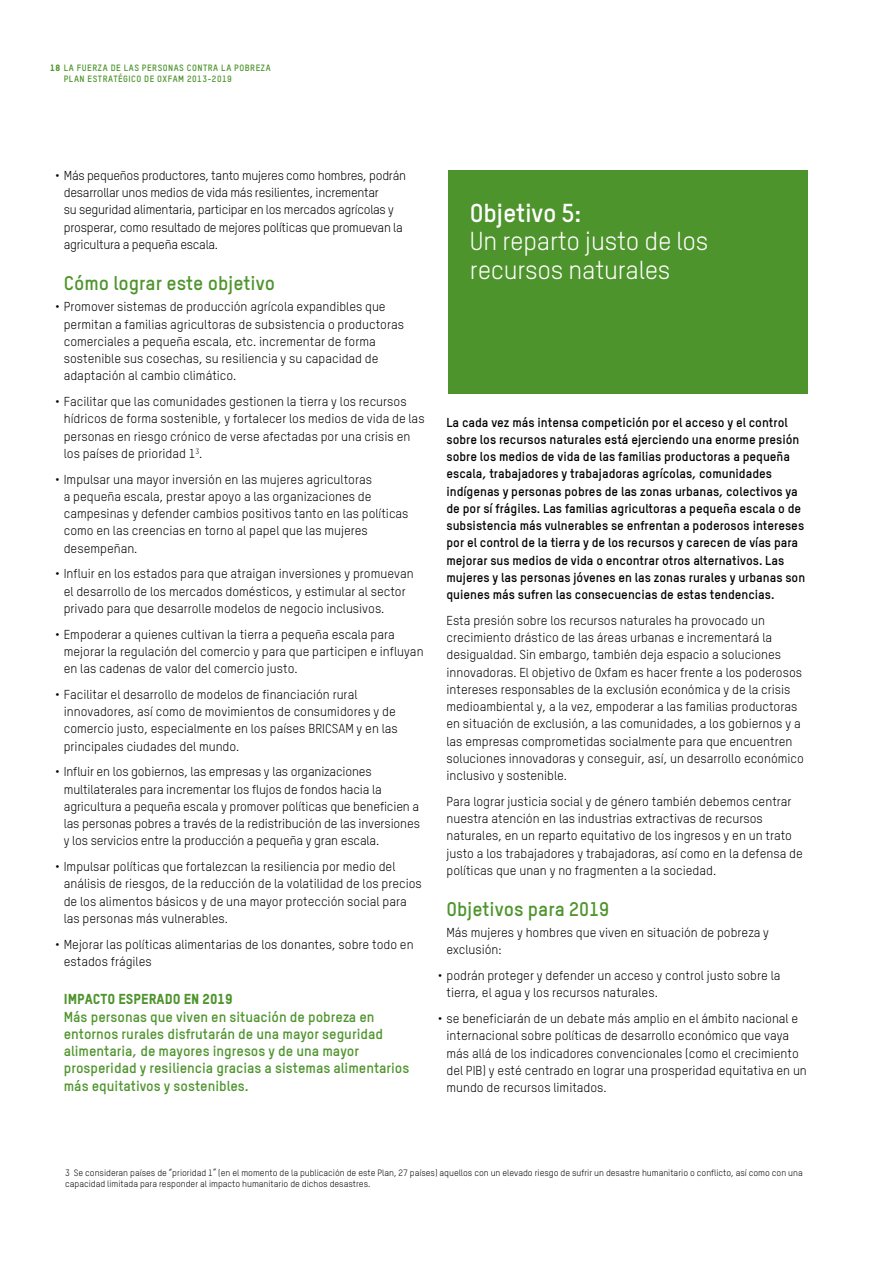
<style>
.page{position:relative;width:893px;height:1263px;background:#fff}
.page>*{position:absolute;margin:0;border:0;box-sizing:border-box;transform-origin:0 0}
.t1{font:25.5px/28.5px "Oxfam TSTARPRO";letter-spacing:-.01em;color:#fff}
.t2{font:700 25.5px "Oxfam TSTARPRO";letter-spacing:-.01em;color:#fff}
.t3{font:700 19.5px "Oxfam TSTARPRO";color:#4e942c}
.t4{font:700 14.25px/17.2px "Oxfam TSTARPRO";color:#4e942c}
.t5{font:14.25px "Oxfam TSTARPRO Headline";color:#4e942c}
.t6{font:12.75px/17.2px "Oxfam TSTARPRO";color:#000}
.t7{font:700 12.75px/17.2px "Oxfam TSTARPRO";color:#000}
.t8{font:12.75px/17.2px "Oxfam TSTARPRO";letter-spacing:-.02em;color:#000}
.t9{font:9px/10.5px "Oxfam TSTARPRO";color:#000}
.t10{font:700 9px/10.8px "Oxfam TSTARPRO";letter-spacing:.05em;color:#4e942c}
.s1{font-family:"Oxfam TSTARPRO Headline";font-weight:400}
</style>
<div class="page">
<div style="left:448px;top:170px;width:360px;height:224px;background:#4e942c"></div>
<p class="t10" style="left:64px;top:62px;width:209px;text-indent:-14px"><span class="s1">18</span> LA FUERZA DE LAS PERSONAS CONTRA LA POBREZA<br>PLAN ESTRATÉGICO DE OXFAM 2013-2019</p>
<p class="t8" style="left:64px;top:167px;width:344px;text-indent:-9px">• Más pequeños productores, tanto mujeres como hombres, podrán desarrollar unos medios de vida más resilientes, incrementar<br>su seguridad alimentaria, participar en los mercados agrícolas y prosperar, como resultado de mejores políticas que promuevan la agricultura a pequeña escala.</p>
<h2 class="t3" style="left:64px;top:270px;width:213px">Cómo lograr este objetivo</h2>
<p class="t6" style="left:64px;top:298px;width:342px;text-indent:-9px">• Promover sistemas de producción agrícola expandibles que permitan a familias agricultoras de subsistencia o productoras comerciales a pequeña escala, etc. incrementar de forma sostenible sus cosechas, su resiliencia y su capacidad de adaptación al cambio climático.</p>
<p class="t6" style="left:64px;top:393px;width:362px;text-indent:-9px">• Facilitar que las comunidades gestionen la tierra y los recursos hídricos de forma sostenible, y fortalecer los medios de vida de las personas en riesgo crónico de verse afectadas por una crisis en los países de prioridad 1<sup>3</sup>.</p>
<p class="t6" style="left:64px;top:470px;width:346px;text-indent:-9px">• Impulsar una mayor inversión en las mujeres agricultoras<br>a pequeña escala, prestar apoyo a las organizaciones de campesinas y defender cambios positivos tanto en las políticas como en las creencias en torno al papel que las mujeres desempeñan.</p>
<p class="t6" style="left:64px;top:565px;width:351px;text-indent:-9px">• Influir en los estados para que atraigan inversiones y promuevan el desarrollo de los mercados domésticos, y estimular al sector privado para que desarrolle modelos de negocio inclusivos.</p>
<p class="t6" style="left:64px;top:625px;width:361px;text-indent:-9px">• Empoderar a quienes cultivan la tierra a pequeña escala para mejorar la regulación del comercio y para que participen e influyan en las cadenas de valor del comercio justo.</p>
<p class="t6" style="left:64px;top:685px;width:336px;text-indent:-9px">• Facilitar el desarrollo de modelos de financiación rural innovadores, así como de movimientos de consumidores y de comercio justo, especialmente en los países BRICSAM y en las principales ciudades del mundo.</p>
<p class="t6" style="left:64px;top:763px;width:358px;text-indent:-9px">• Influir en los gobiernos, las empresas y las organizaciones multilaterales para incrementar los flujos de fondos hacia la agricultura a pequeña escala y promover políticas que beneficien a las personas pobres a través de la redistribución de las inversiones y los servicios entre la producción a pequeña y gran escala.</p>
<p class="t6" style="left:64px;top:858px;width:360px;text-indent:-9px">• Impulsar políticas que fortalezcan la resiliencia por medio del análisis de riesgos, de la reducción de la volatilidad de los precios de los alimentos básicos y de una mayor protección social para las personas más vulnerables.</p>
<p class="t6" style="left:64px;top:935px;width:351px;text-indent:-9px">• Mejorar las políticas alimentarias de los donantes, sobre todo en estados frágiles</p>
<p class="t5" style="left:64px;top:990px;width:170px">IMPACTO ESPERADO EN 2019</p>
<p class="t4" style="left:64px;top:1007px;width:347px">Más personas que viven en situación de pobreza en entornos rurales disfrutarán de una mayor seguridad alimentaria, de mayores ingresos y de una mayor prosperidad y resiliencia gracias a sistemas alimentarios más equitativos y sostenibles.</p>
<h1 class="t2" style="left:470px;top:197px;width:113px">Objetivo 5:</h1>
<h1 class="t1" style="left:470px;top:227px;width:240px">Un reparto justo de los recursos naturales</h1>
<p class="t7" style="left:446px;top:413px;width:360px">La cada vez más intensa competición por el acceso y el control sobre los recursos naturales está ejerciendo una enorme presión sobre los medios de vida de las familias productoras a pequeña escala, trabajadores y trabajadoras agrícolas, comunidades indígenas y personas pobres de las zonas urbanas, colectivos ya de por sí frágiles. Las familias agricultoras a pequeña escala o de subsistencia más vulnerables se enfrentan a poderosos intereses por el control de la tierra y de los recursos y carecen de vías para mejorar sus medios de vida o encontrar otros alternativos. Las mujeres y las personas jóvenes en las zonas rurales y urbanas son quienes más sufren las consecuencias de estas tendencias.</p>
<p class="t6" style="left:446px;top:612px;width:359px">Esta presión sobre los recursos naturales ha provocado un crecimiento drástico de las áreas urbanas e incrementará la desigualdad. Sin embargo, también deja espacio a soluciones innovadoras. El objetivo de Oxfam es hacer frente a los poderosos intereses responsables de la exclusión económica y de la crisis medioambiental y, a la vez, empoderar a las familias productoras en situación de exclusión, a las comunidades, a los gobiernos y a las empresas comprometidas socialmente para que encuentren soluciones innovadoras y conseguir, así, un desarrollo económico inclusivo y sostenible.</p>
<p class="t6" style="left:446px;top:793px;width:358px">Para lograr justicia social y de género también debemos centrar nuestra atención en las industrias extractivas de recursos naturales, en un reparto equitativo de los ingresos y en un trato justo a los trabajadores y trabajadoras, así como en la defensa de políticas que unan y no fragmenten a la sociedad.</p>
<h2 class="t3" style="left:446px;top:896px;width:164px">Objetivos para 2019</h2>
<p class="t6" style="left:446px;top:924px;width:324px">Más mujeres y hombres que viven en situación de pobreza y exclusión:</p>
<p class="t6" style="left:446px;top:967px;width:335px;text-indent:-9px">• podrán proteger y defender un acceso y control justo sobre la tierra, el agua y los recursos naturales.</p>
<p class="t6" style="left:446px;top:1010px;width:362px;text-indent:-9px">• se beneficiarán de un debate más amplio en el ámbito nacional e internacional sobre políticas de desarrollo económico que vaya más allá de los indicadores convencionales (como el crecimiento del PIB) y esté centrado en lograr una prosperidad equitativa en un mundo de recursos limitados.</p>
<p class="t9" style="left:65px;top:1168px;width:739px">3 Se consideran países de “prioridad 1” (en el momento de la publicación de este Plan, 27 países) aquellos con un elevado riesgo de sufrir un desastre humanitario o conflicto, así como con una capacidad limitada para responder al impacto humanitario de dichos desastres.</p>
</div>
